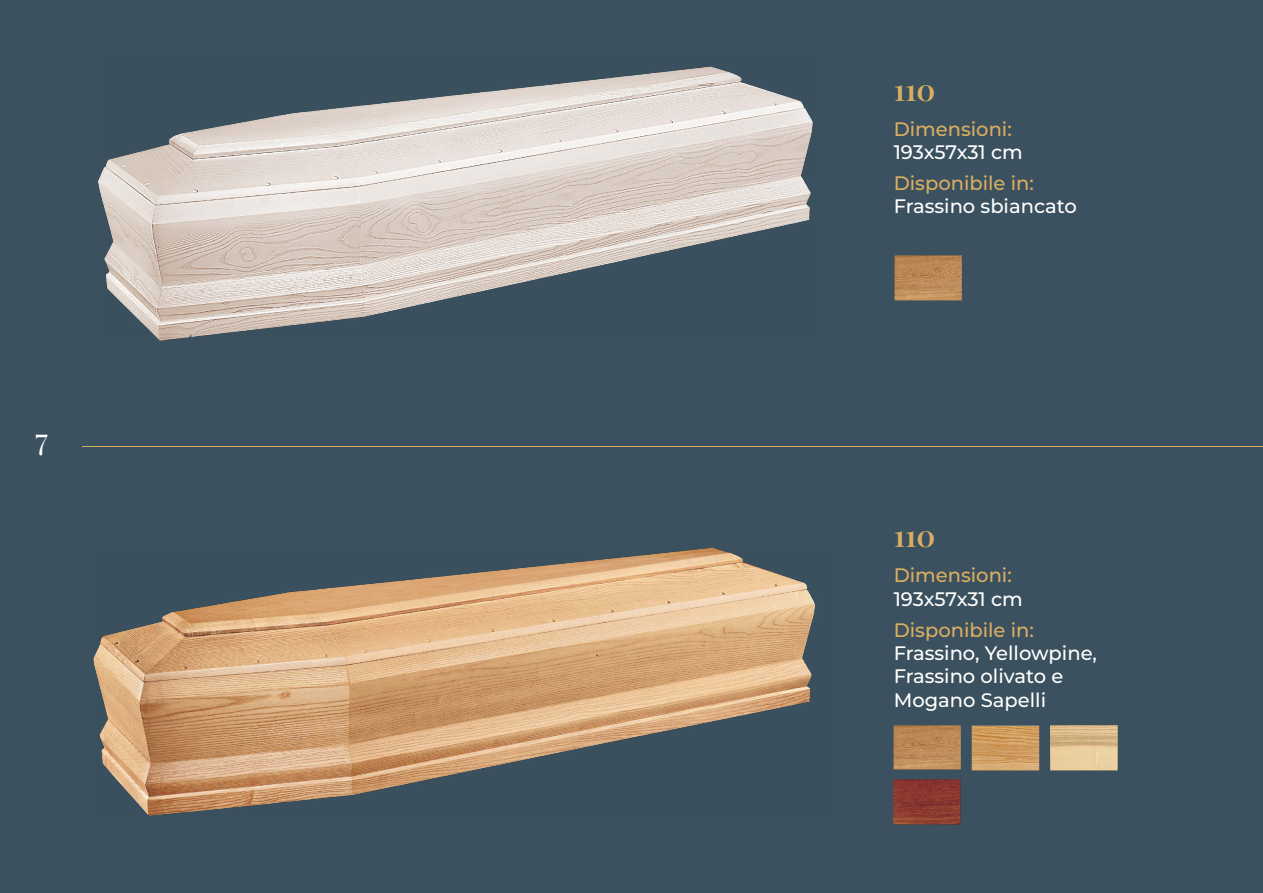
<style>
.page{position:relative;width:1263px;height:893px;background:#3c515f}
.page>*{position:absolute;margin:0;border:0;box-sizing:border-box;transform-origin:0 0}
.t1{font:31.5px "Playfair Display";color:#fff}
.t2{font:600 30px "Playfair Display";color:#daae61}
.t3{font:500 19.5px "Montserrat";color:#fff}
.t4{font:500 19.5px "Montserrat";color:#daae61}
</style>
<div class="page">
<img style="left:895px;top:256px;width:66px;height:44px">
<img style="left:894px;top:725px;width:66px;height:45px">
<img style="left:894px;top:779px;width:66px;height:45px">
<img style="left:972px;top:725px;width:67px;height:45px">
<img style="left:1051px;top:725px;width:67px;height:45px">
<img style="left:98px;top:66px;width:715px;height:275px">
<img style="left:93px;top:547px;width:722px;height:269px">
<hr style="left:82px;top:446px;width:1181px;height:1px;background:#daae61">
<p class="t1" style="left:35px;top:415px;width:14px">7</p>
<p class="t2" style="left:894px;top:66px;width:43px">110</p>
<p class="t4" style="left:894px;top:115px;width:120px">Dimensioni:</p>
<p class="t3" style="left:894px;top:139px;width:131px">193x57x31 cm</p>
<p class="t4" style="left:894px;top:169px;width:142px">Disponibile in:</p>
<p class="t3" style="left:894px;top:193px;width:185px">Frassino sbiancato</p>
<p class="t2" style="left:894px;top:512px;width:43px">110</p>
<p class="t4" style="left:894px;top:562px;width:120px">Dimensioni:</p>
<p class="t3" style="left:894px;top:585px;width:131px">193x57x31 cm</p>
<p class="t4" style="left:894px;top:616px;width:142px">Disponibile in:</p>
<p class="t3" style="left:894px;top:639px;width:205px">Frassino, Yellowpine,</p>
<p class="t3" style="left:894px;top:663px;width:171px">Frassino olivato e</p>
<p class="t3" style="left:894px;top:686px;width:154px">Mogano Sapelli</p>
</div>
